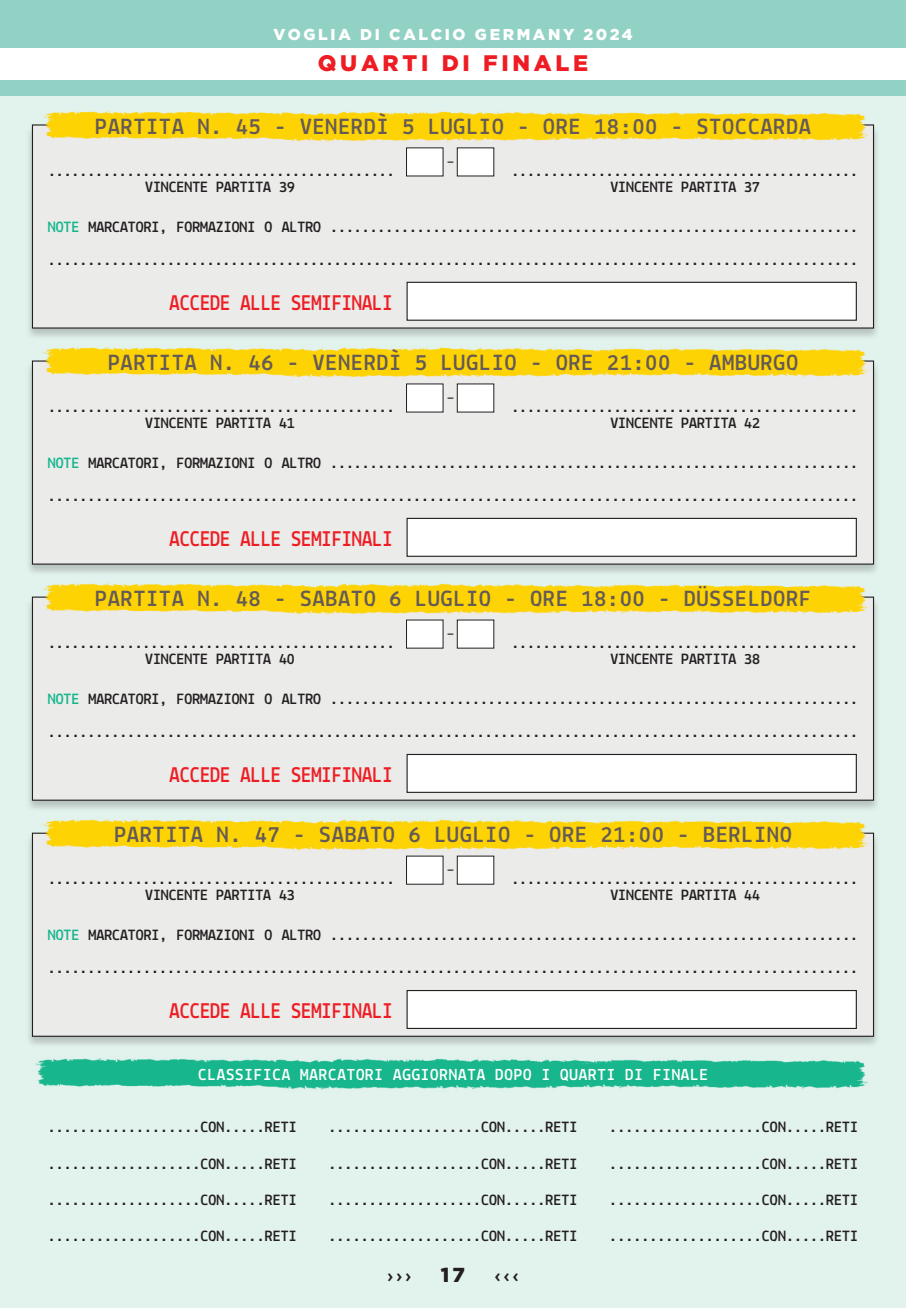
<style>
.page{position:relative;width:906px;height:1308px;background:#fff}
.page>*{position:absolute;margin:0;border:0;box-sizing:border-box;transform-origin:0 0}
.t1{font:700 23.18px "Lekton";letter-spacing:.05em;color:#645a57}
.t2{font:700 22.5px "Lekton";color:#ee1d23;scale:.9 1}
.t3{font:900 22.5px "Gotham";letter-spacing:.165em;color:#ee1d23}
.t4{font:20.25px "Lekton";color:#231f20}
.t5{font:900 20.25px "Gotham";color:#231f20}
.t6{font:500 18px "Gotham";color:#231f20}
.t7{font:700 16.88px "Lekton";letter-spacing:.05em;color:#fff}
.t8{font:700 15.75px/33.5px "Lekton";color:#231f20}
.t9{font:900 15.75px "Gotham";letter-spacing:.165em;color:#fff}
.s1{color:#fff}
.s2{color:#15b68d}
</style>
<div class="page">
<div style="left:0;top:0;width:906px;height:1307px;background:#e2f2ed"></div>
<div style="left:0;top:0;width:906px;height:96px;background:#92d2c4"></div>
<div style="left:0;top:48px;width:906px;height:32px;background:#fff"></div>
<img style="left:29px;top:124px;width:848px;height:213px">
<div style="left:33px;top:125px;width:840px;height:202px;background:#ebebea"></div>
<img style="left:32px;top:111px;width:842px;height:37px">
<div style="left:408px;top:283px;width:447px;height:37px;background:#fff"></div>
<div style="left:406px;top:282px;width:451px;height:39px;border:1px solid #231f20"></div>
<img style="left:29px;top:360px;width:848px;height:213px">
<div style="left:33px;top:361px;width:840px;height:202px;background:#ebebea"></div>
<img style="left:32px;top:347px;width:842px;height:37px">
<div style="left:408px;top:519px;width:447px;height:36px;background:#fff"></div>
<div style="left:406px;top:518px;width:451px;height:39px;border:1px solid #231f20"></div>
<img style="left:29px;top:596px;width:848px;height:213px">
<div style="left:33px;top:597px;width:840px;height:202px;background:#ebebea"></div>
<img style="left:32px;top:583px;width:842px;height:37px">
<div style="left:408px;top:755px;width:447px;height:36px;background:#fff"></div>
<div style="left:406px;top:754px;width:451px;height:39px;border:1px solid #231f20"></div>
<img style="left:29px;top:833px;width:848px;height:212px">
<div style="left:33px;top:833px;width:840px;height:202px;background:#ebebea"></div>
<img style="left:32px;top:819px;width:842px;height:37px">
<div style="left:408px;top:991px;width:447px;height:36px;background:#fff"></div>
<div style="left:406px;top:990px;width:451px;height:39px;border:1px solid #231f20"></div>
<img style="left:35px;top:1058px;width:833px;height:32px">
<p class="t9" style="left:273px;top:28px;width:361px">VOGLIA DI CALCIO GERMANY 2024</p>
<h2 class="t3" style="left:318px;top:55px;width:272px">QUARTI DI FINALE</h2>
<h2 class="t3" style="left:374px;top:56px;width:159px">XXXXXXXX</h2>
<h1 class="t1" style="left:95px;top:112px;width:717px">PARTITA N. 45 - VENERDÌ 5 LUGLIO - ORE 18:00 - STOCCARDA</h1>
<p class="t8" style="left:48px;top:154px;width:348px">............................................</p>
<p class="t4" style="left:405px;top:148px;width:92px"><span class="s1">■</span>-<span class="s1">■</span></p>
<p class="t8" style="left:511px;top:154px;width:348px">............................................</p>
<p class="t8" style="left:145px;top:170px;width:151px">VINCENTE PARTITA 39</p>
<p class="t8" style="left:48px;top:209px;width:811px"><span class="s2">NOTE</span> MARCATORI, FORMAZIONI O ALTRO ................................................................... ......................................................................................................</p>
<p class="t8" style="left:610px;top:170px;width:151px">VINCENTE PARTITA 37</p>
<h2 class="t2" style="left:170px;top:289px;width:249px">ACCEDE ALLE SEMIFINALI</h2>
<h1 class="t1" style="left:108px;top:348px;width:691px">PARTITA N. 46 - VENERDÌ 5 LUGLIO - ORE 21:00 - AMBURGO</h1>
<p class="t8" style="left:48px;top:390px;width:348px">............................................</p>
<p class="t4" style="left:405px;top:384px;width:92px"><span class="s1">■</span>-<span class="s1">■</span></p>
<p class="t8" style="left:511px;top:390px;width:348px">............................................</p>
<p class="t8" style="left:145px;top:406px;width:151px">VINCENTE PARTITA 41</p>
<p class="t8" style="left:48px;top:445px;width:811px"><span class="s2">NOTE</span> MARCATORI, FORMAZIONI O ALTRO ................................................................... ......................................................................................................</p>
<p class="t8" style="left:610px;top:406px;width:151px">VINCENTE PARTITA 42</p>
<h2 class="t2" style="left:170px;top:525px;width:249px">ACCEDE ALLE SEMIFINALI</h2>
<h1 class="t1" style="left:95px;top:584px;width:717px">PARTITA N. 48 - SABATO 6 LUGLIO - ORE 18:00 - DÜSSELDORF</h1>
<p class="t8" style="left:48px;top:626px;width:348px">............................................</p>
<p class="t4" style="left:405px;top:620px;width:92px"><span class="s1">■</span>-<span class="s1">■</span></p>
<p class="t8" style="left:511px;top:626px;width:348px">............................................</p>
<p class="t8" style="left:145px;top:642px;width:151px">VINCENTE PARTITA 40</p>
<p class="t8" style="left:48px;top:681px;width:811px"><span class="s2">NOTE</span> MARCATORI, FORMAZIONI O ALTRO ................................................................... ......................................................................................................</p>
<p class="t8" style="left:610px;top:642px;width:151px">VINCENTE PARTITA 38</p>
<h2 class="t2" style="left:170px;top:761px;width:249px">ACCEDE ALLE SEMIFINALI</h2>
<h1 class="t1" style="left:114px;top:820px;width:678px">PARTITA N. 47 - SABATO 6 LUGLIO - ORE 21:00 - BERLINO</h1>
<p class="t8" style="left:48px;top:862px;width:348px">............................................</p>
<p class="t4" style="left:405px;top:856px;width:92px"><span class="s1">■</span>-<span class="s1">■</span></p>
<p class="t8" style="left:511px;top:862px;width:348px">............................................</p>
<p class="t8" style="left:145px;top:878px;width:151px">VINCENTE PARTITA 43</p>
<p class="t8" style="left:48px;top:917px;width:811px"><span class="s2">NOTE</span> MARCATORI, FORMAZIONI O ALTRO ................................................................... ......................................................................................................</p>
<p class="t8" style="left:610px;top:878px;width:151px">VINCENTE PARTITA 44</p>
<h2 class="t2" style="left:170px;top:997px;width:249px">ACCEDE ALLE SEMIFINALI</h2>
<p class="t7" style="left:198px;top:1064px;width:511px">CLASSIFICA MARCATORI AGGIORNATA DOPO I QUARTI DI FINALE</p>
<p class="t8" style="left:48px;top:1110px;width:250px">...................CON.....RETI</p>
<p class="t8" style="left:48px;top:1146px;width:250px">...................CON.....RETI</p>
<p class="t8" style="left:48px;top:1182px;width:250px">...................CON.....RETI</p>
<p class="t8" style="left:48px;top:1218px;width:250px">...................CON.....RETI</p>
<p class="t8" style="left:328px;top:1110px;width:250px">...................CON.....RETI</p>
<p class="t8" style="left:328px;top:1146px;width:250px">...................CON.....RETI</p>
<p class="t8" style="left:328px;top:1182px;width:250px">...................CON.....RETI</p>
<p class="t8" style="left:328px;top:1218px;width:250px">...................CON.....RETI</p>
<p class="t6" style="left:387px;top:1267px;width:26px">›››</p>
<p class="t5" style="left:441px;top:1267px;width:26px">17</p>
<p class="t6" style="left:494px;top:1267px;width:26px">‹‹‹</p>
<p class="t8" style="left:609px;top:1110px;width:250px">...................CON.....RETI</p>
<p class="t8" style="left:609px;top:1146px;width:250px">...................CON.....RETI</p>
<p class="t8" style="left:609px;top:1182px;width:250px">...................CON.....RETI</p>
<p class="t8" style="left:609px;top:1218px;width:250px">...................CON.....RETI</p>
</div>
